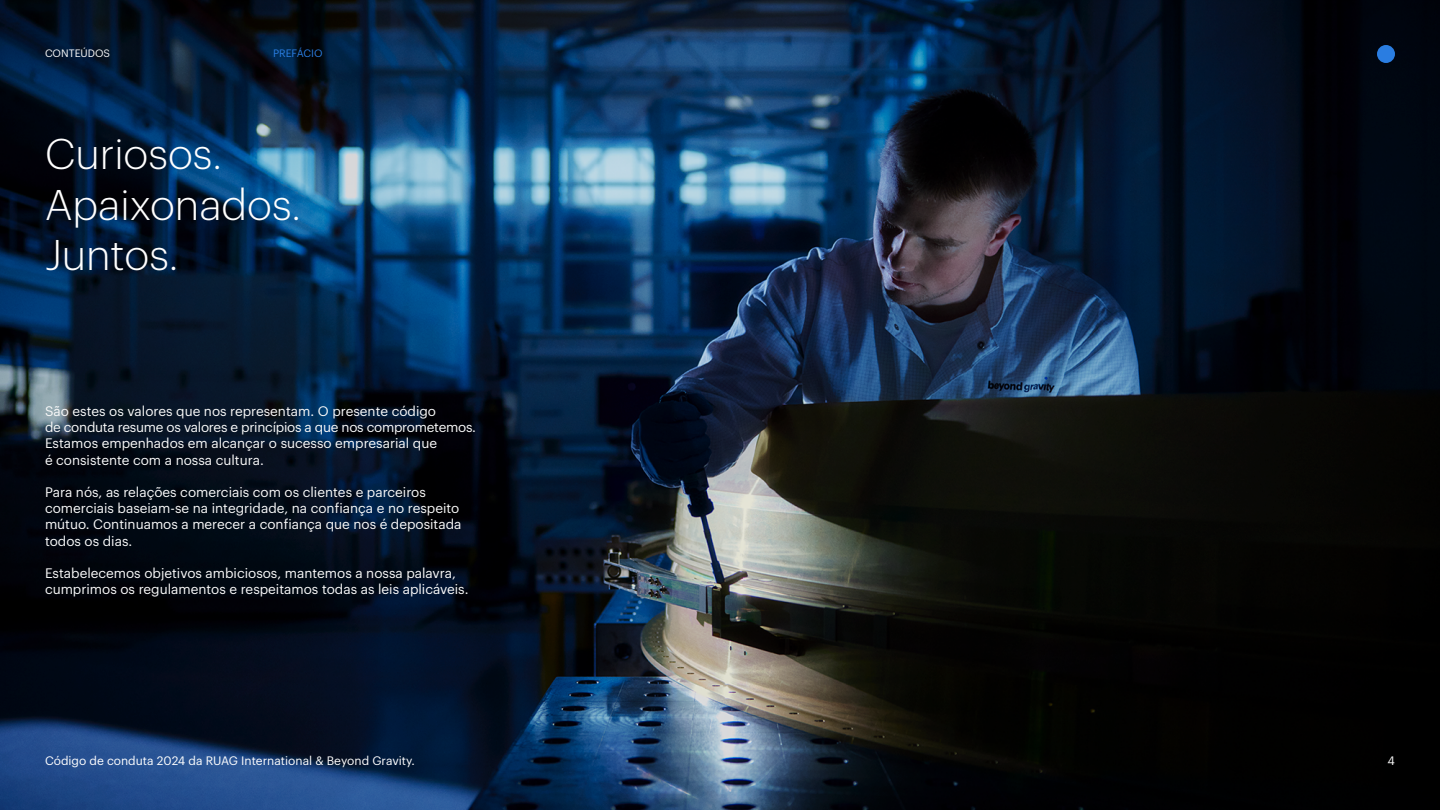
<style>
.page{position:relative;width:1440px;height:810px;background:#fff}
.page>*{position:absolute;margin:0;border:0;box-sizing:border-box;transform-origin:0 0}
.t1{font:300 42px/50.4px "Graphik";color:#fff}
.t2{font:13.5px/16.2px "Graphik";color:#fafafa}
.t3{font:12px "Graphik";color:#fff}
.t4{font:12px "Graphik";color:#fafafa}
.t5{font:10.5px "Graphik";color:#fafafa}
.t6{font:10.5px "Graphik";color:#2a7de1}
</style>
<div class="page">
<img style="left:0;top:0;width:1440px;height:810px">
<div style="left:1377px;top:45px;width:18px;height:18px;background:#2a7de1;border-radius:50%"></div>
<p class="t5" style="left:45px;top:46px;width:67px">CONTEÚDOS</p>
<p class="t6" style="left:273px;top:46px;width:51px">PREFÁCIO</p>
<h1 class="t1" style="left:45px;top:126px;width:258px">Curiosos.<br>Apaixonados.<br>Juntos.</h1>
<p class="t2" style="left:45px;top:402px;width:433px">São estes os valores que nos representam. O presente código<br>de conduta resume os valores e princípios a que nos comprometemos.<br>Estamos empenhados em alcançar o sucesso empresarial que<br>é consistente com a nossa cultura.</p>
<p class="t2" style="left:45px;top:483px;width:418px">Para nós, as relações comerciais com os clientes e parceiros comerciais baseiam-se na integridade, na confiança e no respeito mútuo. Continuamos a merecer a confiança que nos é depositada todos os dias.</p>
<p class="t2" style="left:45px;top:564px;width:425px">Estabelecemos objetivos ambiciosos, mantemos a nossa palavra, cumprimos os regulamentos e respeitamos todas as leis aplicáveis.</p>
<p class="t3" style="left:45px;top:752px;width:371px">Código de conduta 2024 da RUAG International &amp; Beyond Gravity.</p>
<p class="t4" style="left:1388px;top:752px;width:9px">4</p>
</div>
